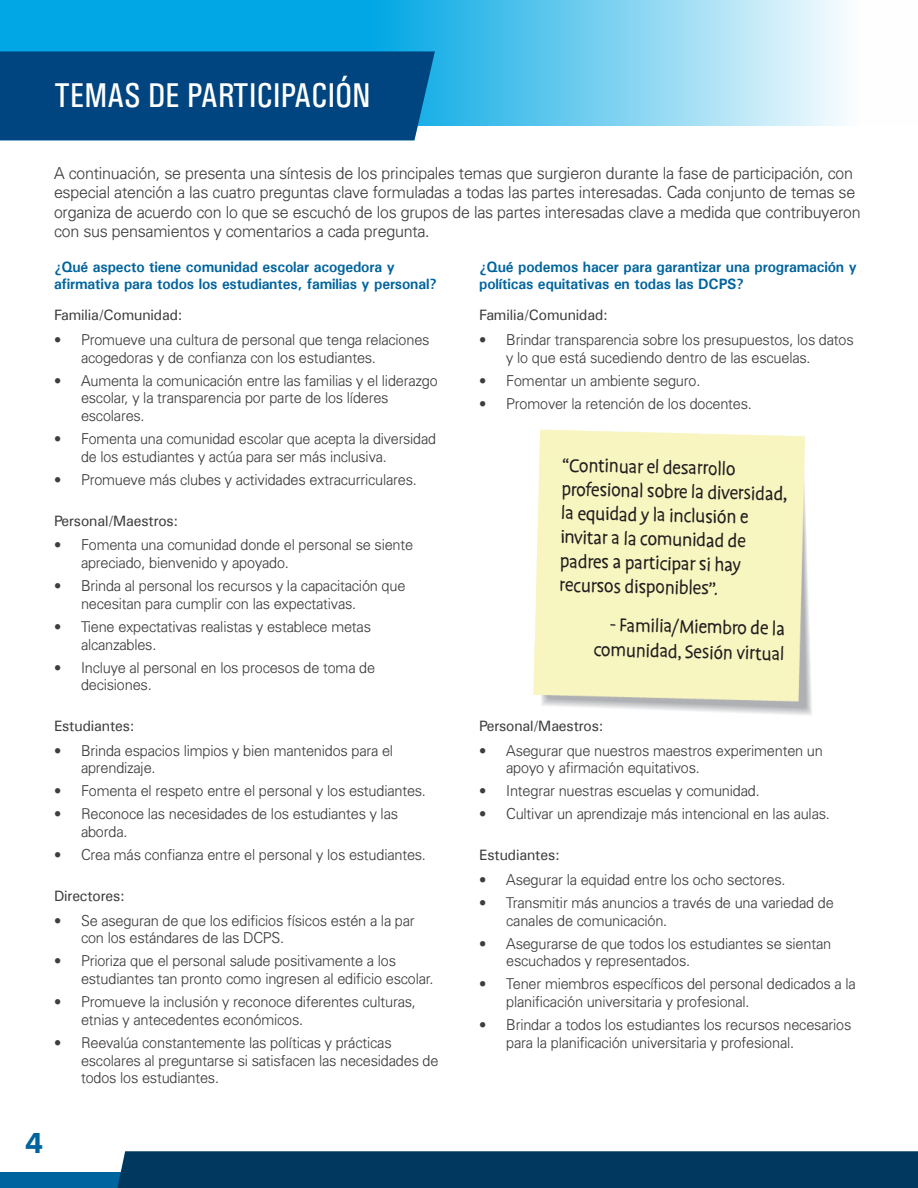
<style>
.page{position:relative;width:918px;height:1188px;background:#fff}
.page>*{position:absolute;margin:0;border:0;box-sizing:border-box;transform-origin:0 0}
.t1{font:34.5px "Univers Condensed";color:#fff}
.t2{font:700 30px "Proxima Nova";color:#00649e}
.t3{font:21px/24px "Duper";color:#231f20}
.t4{font:300 16.5px/19.5px "Univers";letter-spacing:-.01em;color:#3e3e3f}
.t5{font:300 15px/17.7px "Univers";letter-spacing:-.01em;color:#3e3e3f}
.t6{font:700 15px/17.7px "Univers";letter-spacing:-.01em;color:#00649e}
.t7{font:15px "Univers";letter-spacing:-.01em;color:#3e3e3f}
.t8{font:300 15px/17.7px "Univers";letter-spacing:-.01em;color:#3e3e3f;scale:.96 1}
.s1{font-weight:400}
</style>
<div class="page">
<svg style="left:0;top:0;width:845px;height:125px;background:#61c7ed"></svg>
<div style="left:0;top:52px;width:435px;height:88px;background:#00457f"></div>
<div style="left:0;top:1172px;width:918px;height:16px;background:#00649e"></div>
<div style="left:117px;top:1151px;width:801px;height:37px;background:#003860"></div>
<img style="left:533px;top:429px;width:279px;height:286px">
<div style="left:544px;top:455px;width:245px;height:225px;background:#f7f6c1"></div>
<p class="t1" style="left:54px;top:75px;width:318px">TEMAS DE PARTICIPACIÓN</p>
<p class="t4" style="left:54px;top:163px;width:808px">A continuación, se presenta una síntesis de los principales temas que surgieron durante la fase de participación, con especial atención a las cuatro preguntas clave formuladas a todas las partes interesadas. Cada conjunto de temas se organiza de acuerdo con lo que se escuchó de los grupos de las partes interesadas clave a medida que contribuyeron con sus pensamientos y comentarios a cada pregunta.</p>
<p class="t6" style="left:54px;top:257px;width:384px">¿Qué aspecto tiene comunidad escolar acogedora y afirmativa para todos los estudiantes, familias y personal?</p>
<p class="t7" style="left:54px;top:306px;width:130px">Familia/Comunidad:</p>
<p class="t5" style="left:81px;top:330px;width:350px;text-indent:-27px"><span class="s1">•</span> Promueve una cultura de personal que tenga relaciones acogedoras y de confianza con los estudiantes.</p>
<p class="t5" style="left:81px;top:371px;width:358px;text-indent:-27px"><span class="s1">•</span> Aumenta la comunicación entre las familias y el liderazgo escolar, y la transparencia por parte de los líderes escolares.</p>
<p class="t8" style="left:81px;top:430px;width:371px;text-indent:-27px"><span class="s1">•</span> Fomenta una comunidad escolar que acepta la diversidad de los estudiantes y actúa para ser más inclusiva.</p>
<p class="t5" style="left:54px;top:470px;width:364px"><span class="s1">•</span> Promueve más clubes y actividades extracurriculares.</p>
<p class="t7" style="left:54px;top:511px;width:126px">Personal/Maestros:</p>
<p class="t5" style="left:81px;top:536px;width:334px;text-indent:-27px"><span class="s1">•</span> Fomenta una comunidad donde el personal se siente apreciado, bienvenido y apoyado.</p>
<p class="t5" style="left:81px;top:576px;width:326px;text-indent:-27px"><span class="s1">•</span> Brinda al personal los recursos y la capacitación que necesitan para cumplir con las expectativas.</p>
<p class="t5" style="left:81px;top:617px;width:291px;text-indent:-27px"><span class="s1">•</span> Tiene expectativas realistas y establece metas alcanzables.</p>
<p class="t5" style="left:81px;top:658px;width:296px;text-indent:-27px"><span class="s1">•</span> Incluye al personal en los procesos de toma de decisiones.</p>
<p class="t7" style="left:54px;top:717px;width:82px">Estudiantes:</p>
<p class="t5" style="left:81px;top:741px;width:314px;text-indent:-27px"><span class="s1">•</span> Brinda espacios limpios y bien mantenidos para el aprendizaje.</p>
<p class="t5" style="left:54px;top:782px;width:373px"><span class="s1">•</span> Fomenta el respeto entre el personal y los estudiantes.</p>
<p class="t5" style="left:81px;top:805px;width:318px;text-indent:-27px"><span class="s1">•</span> Reconoce las necesidades de los estudiantes y las aborda.</p>
<p class="t5" style="left:54px;top:846px;width:373px"><span class="s1">•</span> Crea más confianza entre el personal y los estudiantes.</p>
<p class="t7" style="left:54px;top:887px;width:73px">Directores:</p>
<p class="t5" style="left:81px;top:911px;width:335px;text-indent:-27px"><span class="s1">•</span> Se aseguran de que los edificios físicos estén a la par con los estándares de las DCPS.</p>
<p class="t5" style="left:81px;top:952px;width:354px;text-indent:-27px"><span class="s1">•</span> Prioriza que el personal salude positivamente a los estudiantes tan pronto como ingresen al edificio escolar.</p>
<p class="t5" style="left:81px;top:993px;width:336px;text-indent:-27px"><span class="s1">•</span> Promueve la inclusión y reconoce diferentes culturas, etnias y antecedentes económicos.</p>
<p class="t5" style="left:81px;top:1033px;width:359px;text-indent:-27px"><span class="s1">•</span> Reevalúa constantemente las políticas y prácticas escolares al preguntarse si satisfacen las necesidades de todos los estudiantes.</p>
<p class="t6" style="left:479px;top:257px;width:379px">¿Qué podemos hacer para garantizar una programación y políticas equitativas en todas las DCPS?</p>
<p class="t7" style="left:479px;top:306px;width:130px">Familia/Comunidad:</p>
<p class="t5" style="left:506px;top:330px;width:349px;text-indent:-27px"><span class="s1">•</span> Brindar transparencia sobre los presupuestos, los datos y lo que está sucediendo dentro de las escuelas.</p>
<p class="t5" style="left:479px;top:371px;width:223px"><span class="s1">•</span> Fomentar un ambiente seguro.</p>
<p class="t5" style="left:479px;top:394px;width:274px"><span class="s1">•</span> Promover la retención de los docentes.</p>
<p class="t3" style="left:562px;top:454px;width:228px;rotate:1deg">“Continuar el desarrollo profesional sobre la diversidad, la equidad y la inclusión e invitar a la comunidad de padres a participar si hay recursos disponibles”.</p>
<p class="t3" style="left:594px;top:613px;width:192px;line-height:25.2px;text-align:right;rotate:1deg">- Familia/Miembro de la comunidad, Sesión virtual</p>
<p class="t7" style="left:479px;top:717px;width:126px">Personal/Maestros:</p>
<p class="t5" style="left:506px;top:741px;width:318px;text-indent:-27px"><span class="s1">•</span> Asegurar que nuestros maestros experimenten un apoyo y afirmación equitativos.</p>
<p class="t5" style="left:479px;top:782px;width:282px"><span class="s1">•</span> Integrar nuestras escuelas y comunidad.</p>
<p class="t5" style="left:479px;top:805px;width:352px"><span class="s1">•</span> Cultivar un aprendizaje más intencional en las aulas.</p>
<p class="t7" style="left:479px;top:846px;width:82px">Estudiantes:</p>
<p class="t5" style="left:479px;top:870px;width:308px"><span class="s1">•</span> Asegurar la equidad entre los ocho sectores.</p>
<p class="t5" style="left:506px;top:893px;width:329px;text-indent:-27px"><span class="s1">•</span> Transmitir más anuncios a través de una variedad de canales de comunicación.</p>
<p class="t5" style="left:506px;top:934px;width:326px;text-indent:-27px"><span class="s1">•</span> Asegurarse de que todos los estudiantes se sientan escuchados y representados.</p>
<p class="t5" style="left:506px;top:975px;width:351px;text-indent:-27px"><span class="s1">•</span> Tener miembros específicos del personal dedicados a la planificación universitaria y profesional.</p>
<p class="t5" style="left:506px;top:1016px;width:346px;text-indent:-27px"><span class="s1">•</span> Brindar a todos los estudiantes los recursos necesarios para la planificación universitaria y profesional.</p>
<p class="t2" style="left:25px;top:1121px;width:19px">4</p>
</div>
